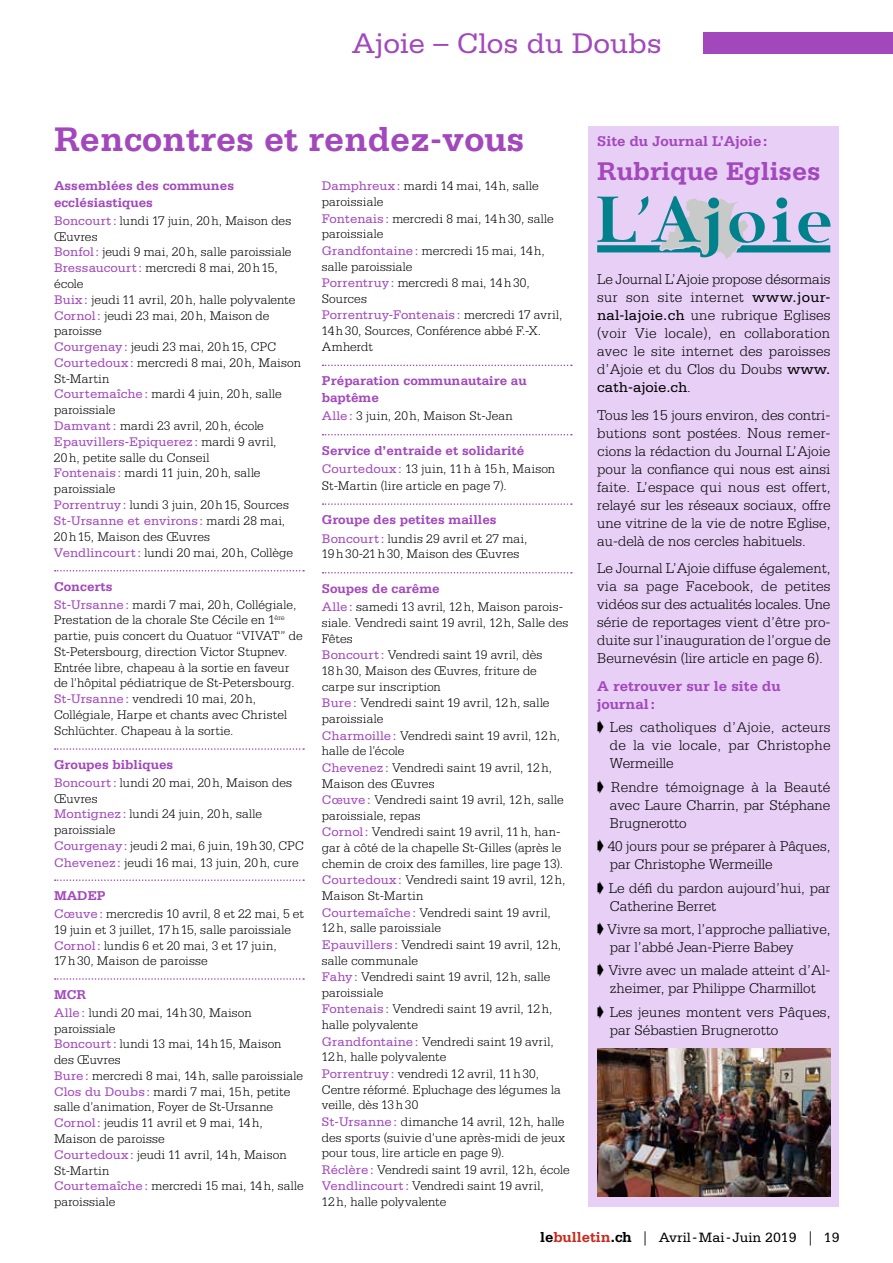
<style>
.page{position:relative;width:893px;height:1263px;background:#fff}
.page>*{position:absolute;margin:0;border:0;box-sizing:border-box;transform-origin:0 0}
.t1{font:700 36px "Serifa";color:#a348bc}
.t2{font:30px "Serifa";color:#a348bc}
.t3{font:700 27px "Serifa";color:#a348bc}
.t4{font:300 15px/18px "Serifa";color:#000;text-align:justify}
.t5{font:700 15px/18px "Serifa";color:#a348bc}
.t6{font:14.25px "Serifa";color:#000}
.t7{font:700 13.5px/16.5px "Serifa";color:#a348bc}
.t8{font:300 13.2px/16px "Serifa";letter-spacing:.01em;color:#000}
.s1{font-weight:400;color:#a348bc}
.s2{font-weight:400}
.s3{font-weight:700;font-size:15px}
.s4{font-weight:700;font-size:15px;color:#ca291d}
.s5{font-family:"Adobe Garamond Pro"}
</style>
<div class="page">
<div style="left:703px;top:33px;width:190px;height:21px;background:#a348bc"></div>
<svg style="left:55px;top:570px;width:249px;height:1px"></svg>
<svg style="left:55px;top:748px;width:249px;height:2px"></svg>
<svg style="left:55px;top:879px;width:249px;height:2px"></svg>
<svg style="left:55px;top:978px;width:249px;height:2px"></svg>
<svg style="left:323px;top:365px;width:249px;height:1px"></svg>
<svg style="left:323px;top:434px;width:249px;height:1px"></svg>
<svg style="left:323px;top:503px;width:249px;height:2px"></svg>
<svg style="left:323px;top:572px;width:249px;height:1px"></svg>
<div style="left:589px;top:126px;width:250px;height:1080px;background:#e8cff5"></div>
<svg style="left:597px;top:196px;width:233px;height:63px"></svg>
<img style="left:597px;top:1048px;width:233px;height:149px">
<h2 class="t2" style="left:352px;top:27px;width:312px">Ajoie – Clos du Doubs</h2>
<h1 class="t1" style="left:54px;top:118px;width:472px">Rencontres et rendez-vous</h1>
<p class="t7" style="left:54px;top:178px;width:182px">Assemblées des communes ecclésiastiques</p>
<p class="t8" style="left:54px;top:213px;width:249px"><span class="s1">Boncourt:</span> lundi 17 juin, 20h, Maison des<br>Œuvres<br><span class="s1">Bonfol:</span> jeudi 9 mai, 20h, salle paroissiale<br><span class="s1">Bressaucourt:</span> mercredi 8 mai, 20h15, école<br><span class="s1">Buix:</span> jeudi 11 avril, 20h, halle polyvalente<br><span class="s1">Cornol:</span> jeudi 23 mai, 20h, Maison de paroisse<br><span class="s1">Courgenay:</span> jeudi 23 mai, 20h15, CPC<br><span class="s1">Courtedoux:</span> mercredi 8 mai, 20h, Maison<br>St-Martin<br><span class="s1">Courtemaîche:</span> mardi 4 juin, 20h, salle paroissiale<br><span class="s1">Damvant:</span> mardi 23 avril, 20h, école<br><span class="s1">Epauvillers-Epiquerez :</span> mardi 9 avril,<br>20h, petite salle du Conseil<br><span class="s1">Fontenais:</span> mardi 11 juin, 20h, salle paroissiale<br><span class="s1">Porrentruy:</span> lundi 3 juin, 20h15, Sources<br><span class="s1">St-Ursanne et environs:</span> mardi 28 mai,<br>20h15, Maison des Œuvres<br><span class="s1">Vendlincourt:</span> lundi 20 mai, 20h, Collège</p>
<p class="t7" style="left:54px;top:578px;width:60px">Concerts</p>
<p class="t8" style="left:54px;top:596px;width:250px"><span class="s1">St-Ursanne:</span> mardi 7 mai, 20h, Collégiale, Prestation de la chorale Ste Cécile en 1<sup>ère </sup>partie, puis concert du Quatuor “VIVAT” de St-Petersbourg, direction Victor Stupnev.<br>Entrée libre, chapeau à la sortie en faveur de l’hôpital pédiatrique de St-Petersbourg.<br><span class="s1">St-Ursanne:</span> vendredi 10 mai, 20h, Collégiale, Harpe et chants avec Christel Schlüchter. Chapeau à la sortie.</p>
<p class="t7" style="left:54px;top:756px;width:121px">Groupes bibliques</p>
<p class="t8" style="left:54px;top:774px;width:251px"><span class="s1">Boncourt:</span> lundi 20 mai, 20h, Maison des<br>Œuvres<br><span class="s1">Montignez :</span> lundi 24 juin, 20h, salle paroissiale<br><span class="s1">Courgenay:</span> jeudi 2 mai, 6 juin, 19h30, CPC<br><span class="s1">Chevenez:</span> jeudi 16 mai, 13 juin, 20h, cure</p>
<p class="t7" style="left:54px;top:887px;width:53px">MADEP</p>
<p class="t8" style="left:54px;top:906px;width:251px"><span class="s1">Cœuve:</span> mercredis 10 avril, 8 et 22 mai, 5 et 19 juin et 3 juillet, 17h15, salle paroissiale <span class="s1">Cornol:</span> lundis 6 et 20 mai, 3 et 17 juin, 17h30, Maison de paroisse</p>
<p class="t7" style="left:54px;top:986px;width:34px">MCR</p>
<p class="t8" style="left:54px;top:1004px;width:251px"><span class="s1">Alle:</span> lundi 20 mai, 14h30, Maison paroissiale<br><span class="s1">Boncourt:</span> lundi 13 mai, 14h15, Maison des Œuvres<br><span class="s1">Bure:</span> mercredi 8 mai, 14h, salle paroissiale<br><span class="s1">Clos du Doubs:</span> mardi 7 mai, 15h, petite salle d’animation, Foyer de St-Ursanne<br><span class="s1">Cornol:</span> jeudis 11 avril et 9 mai, 14h,<br>Maison de paroisse<br><span class="s1">Courtedoux:</span> jeudi 11 avril, 14h, Maison<br>St-Martin<br><span class="s1">Courtemaîche:</span> mercredi 15 mai, 14h, salle paroissiale</p>
<p class="t8" style="left:322px;top:178px;width:242px"><span class="s1">Damphreux:</span> mardi 14 mai, 14h, salle paroissiale<br><span class="s1">Fontenais:</span> mercredi 8 mai, 14h30, salle paroissiale<br><span class="s1">Grandfontaine:</span> mercredi 15 mai, 14h, salle paroissiale<br><span class="s1">Porrentruy:</span> mercredi 8 mai, 14h30,<br>Sources<br><span class="s1">Porrentruy-Fontenais :</span> mercredi 17 avril,<br>14h30, Sources, Conférence abbé F.-X.<br>Amherdt</p>
<p class="t7" style="left:322px;top:372px;width:206px">Préparation communautaire au baptême</p>
<p class="t8" style="left:322px;top:408px;width:192px"><span class="s1">Alle:</span> 3 juin, 20h, Maison St-Jean</p>
<p class="t7" style="left:322px;top:442px;width:204px">Service d’entraide et solidarité</p>
<p class="t8" style="left:322px;top:461px;width:235px;line-height:16.5px"><span class="s1">Courtedoux:</span> 13 juin, 11h à 15h, Maison<br>St-Martin (lire article en page 7).</p>
<p class="t7" style="left:322px;top:511px;width:176px">Groupe des petites mailles</p>
<p class="t8" style="left:322px;top:530px;width:207px"><span class="s1">Boncourt:</span> lundis 29 avril et 27 mai,<br>19h30-21h30, Maison des Œuvres</p>
<p class="t7" style="left:322px;top:580px;width:119px">Soupes de carême</p>
<p class="t8" style="left:322px;top:599px;width:249px"><span class="s1">Alle:</span> samedi 13 avril, 12h, Maison parois&shy;siale. Vendredi saint 19 avril, 12h, Salle des<br>Fêtes<br><span class="s1">Boncourt:</span> Vendredi saint 19 avril, dès<br>18h30, Maison des Œuvres, friture de carpe sur inscription<br><span class="s1">Bure:</span> Vendredi saint 19 avril, 12h, salle paroissiale<br><span class="s1">Charmoille:</span> Vendredi saint 19 avril, 12h, halle de l’école<br><span class="s1">Chevenez:</span> Vendredi saint 19 avril, 12h,<br>Maison des Œuvres<br><span class="s1">Cœuve:</span> Vendredi saint 19 avril, 12h, salle paroissiale, repas<br><span class="s1">Cornol:</span> Vendredi saint 19 avril, 11h, han&shy;gar à côté de la chapelle St-Gilles (après le chemin de croix des familles, lire page 13).<br><span class="s1">Courtedoux:</span> Vendredi saint 19 avril, 12h,<br>Maison St-Martin<br><span class="s1">Courtemaîche:</span> Vendredi saint 19 avril,<br>12h, salle paroissiale<br><span class="s1">Epauvillers:</span> Vendredi saint 19 avril, 12h, salle communale<br><span class="s1">Fahy:</span> Vendredi saint 19 avril, 12h, salle paroissiale<br><span class="s1">Fontenais:</span> Vendredi saint 19 avril, 12h, halle polyvalente<br><span class="s1">Grandfontaine:</span> Vendredi saint 19 avril,<br>12h, halle polyvalente<br><span class="s1">Porrentruy:</span> vendredi 12 avril, 11h30,<br>Centre réformé. Epluchage des légumes la veille, dès 13h30<br><span class="s1">St-Ursanne:</span> dimanche 14 avril, 12h, halle des sports (suivie d’une après-midi de jeux pour tous, lire article en page 9).<br><span class="s1">Réclère:</span> Vendredi saint 19 avril, 12h, école<br><span class="s1">Vendlincourt:</span> Vendredi saint 19 avril,<br>12h, halle polyvalente</p>
<p class="t5" style="left:597px;top:132px;width:172px">Site du Journal L’Ajoie:</p>
<h3 class="t3" style="left:597px;top:155px;width:225px">Rubrique Eglises</h3>
<p class="t4" style="left:597px;top:270px;width:235px">Le Journal L’Ajoie propose désormais sur son site internet <span class="s2">www.jour&shy;nal-lajoie.ch</span> une rubrique Eglises (voir Vie locale), en collaboration avec le site internet des paroisses d’Ajoie et du Clos du Doubs <span class="s2">www. cath-ajoie.ch</span>.</p>
<p class="t4" style="left:597px;top:406px;width:235px">Tous les 15 jours environ, des contri&shy;butions sont postées. Nous remer&shy;cions la rédaction du Journal L’Ajoie pour la confiance qui nous est ainsi faite. L’espace qui nous est offert, relayé sur les réseaux sociaux, offre une vitrine de la vie de notre Eglise, au-delà de nos cercles habituels.</p>
<p class="t4" style="left:597px;top:559px;width:235px">Le Journal L’Ajoie diffuse également, via sa page Facebook, de petites vidéos sur des actualités locales. Une série de reportages vient d’être pro&shy;duite sur l’inauguration de l’orgue de Beurnevésin (lire article en page 6).</p>
<p class="t5" style="left:597px;top:677px;width:185px">A retrouver sur le site du journal:</p>
<p class="t4" style="left:610px;top:718px;width:222px;text-indent:-13px">➧ Les catholiques d’Ajoie, acteurs de la vie locale, par Christophe Wermeille</p>
<p class="t4" style="left:610px;top:778px;width:222px;text-indent:-13px">➧ Rendre témoignage à la Beauté avec Laure Charrin, par Stéphane Brugnerotto</p>
<p class="t4" style="left:610px;top:837px;width:222px;text-indent:-13px">➧ 40 jours pour se préparer à Pâques, par Christophe Wermeille</p>
<p class="t4" style="left:610px;top:878px;width:222px;text-indent:-13px">➧ Le défi du pardon aujourd’hui, par<br>Catherine Berret</p>
<p class="t4" style="left:610px;top:920px;width:222px;text-indent:-13px">➧ Vivre sa mort, l’approche palliative, par l’abbé Jean-Pierre Babey</p>
<p class="t4" style="left:597px;top:961px;width:235px;text-align:center">➧ Vivre avec un malade atteint d’Al&shy;zheimer, par Philippe Charmillot</p>
<p class="t4" style="left:610px;top:1003px;width:222px;text-indent:-13px">➧ Les jeunes montent vers Pâques, par Sébastien Brugnerotto</p>
<p class="t6" style="left:540px;top:1230px;width:301px"><span class="s3">le</span><span class="s4">bulletin</span><span class="s3">.ch</span> <span class="s5">|</span> Avril-Mai- Juin 2019 <span class="s5">|</span> 19</p>
</div>
